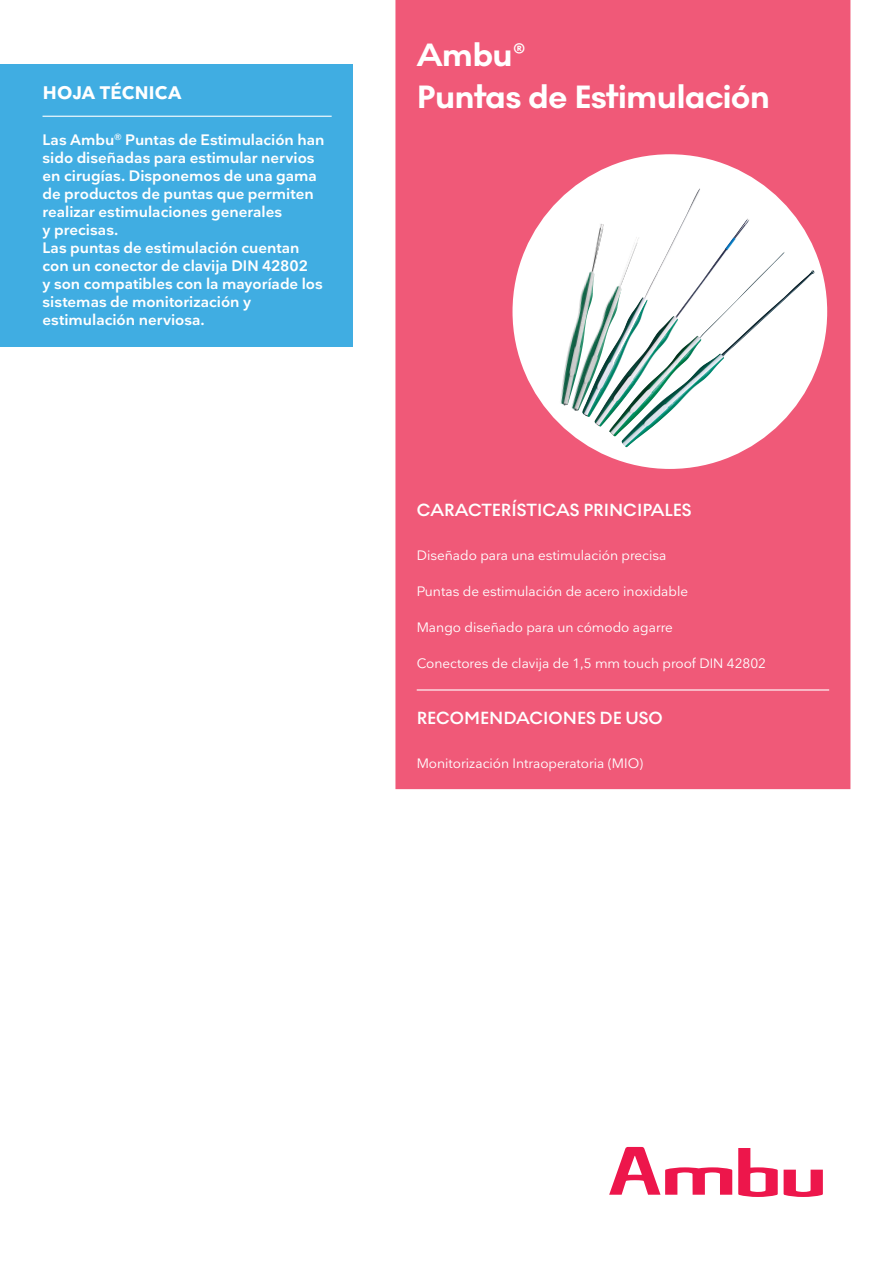
<style>
.page{position:relative;width:893px;height:1263px;background:#fff}
.page>*{position:absolute;margin:0;border:0;box-sizing:border-box;transform-origin:0 0}
.Product_name{font:700 33px "Noir No 1";letter-spacing:-.01em;color:#fff}
.KEY_BENEFITS_Headlin{font:600 18px "Noir No 1";color:#fff}
.DATASHEET__Blue_box{font:700 18px "Nationale";letter-spacing:.015em;color:#fff}
.Introduction_text__B{font:600 15px/18px "Nationale";color:#fff}
.Key_benefits_body{font:13.5px "Nationale";color:#fff}
</style>
<div class="page">
<svg style="left:784px;top:1169px;width:39px;height:28px"></svg>
<svg style="left:738px;top:1148px;width:40px;height:49px"></svg>
<svg style="left:609px;top:1147px;width:123px;height:48px"></svg>
<div style="left:0;top:64px;width:353px;height:283px;background:#40ade2"></div>
<hr style="left:43px;top:116px;width:289px;height:1px;background:#fff">
<svg style="left:395px;top:0;width:455px;height:789px;fill:#f05978"></svg>
<hr style="left:417px;top:689px;width:412px;height:1px;background:#fff">
<p class="DATASHEET__Blue_box" style="left:43px;top:81px;width:140px">HOJA TÉCNICA</p>
<p class="Introduction_text__B" style="left:43px;top:131px;width:284px">Las Ambu<sup>®</sup> Puntas de Estimulación han sido diseñadas para estimular nervios en cirugías. Disponemos de una gama</p>
<p class="Introduction_text__B" style="left:43px;top:185px;width:273px">de productos de puntas que permiten</p>
<p class="Introduction_text__B" style="left:43px;top:203px;width:241px">realizar estimulaciones generales</p>
<p class="Introduction_text__B" style="left:43px;top:221px;width:78px">y precisas.</p>
<p class="Introduction_text__B" style="left:43px;top:239px;width:259px">Las puntas de estimulación cuentan</p>
<p class="Introduction_text__B" style="left:43px;top:257px;width:267px">con un conector de clavija DIN 42802</p>
<p class="Introduction_text__B" style="left:43px;top:275px;width:282px">y son compatibles con la mayoríade los sistemas de monitorización y</p>
<p class="Introduction_text__B" style="left:43px;top:311px;width:164px">estimulación nerviosa.</p>
<p class="Product_name" style="left:417px;top:30px;width:111px">Ambu®</p>
<p class="Product_name" style="left:417px;top:72px;width:355px">Puntas de Estimulación</p>
<p class="KEY_BENEFITS_Headlin" style="left:417px;top:496px;width:276px">CARACTERÍSTICAS PRINCIPALES</p>
<p class="Key_benefits_body" style="left:417px;top:547px;width:251px">Diseñado para una estimulación precisa</p>
<p class="Key_benefits_body" style="left:417px;top:583px;width:273px">Puntas de estimulación de acero inoxidable</p>
<p class="Key_benefits_body" style="left:417px;top:619px;width:258px">Mango diseñado para un cómodo agarre</p>
<p class="Key_benefits_body" style="left:417px;top:655px;width:351px">Conectores de clavija de 1,5 mm touch proof DIN 42802</p>
<p class="KEY_BENEFITS_Headlin" style="left:417px;top:704px;width:247px">RECOMENDACIONES DE USO</p>
<p class="Key_benefits_body" style="left:417px;top:755px;width:228px">Monitorización Intraoperatoria (MIO)</p>
</div>
